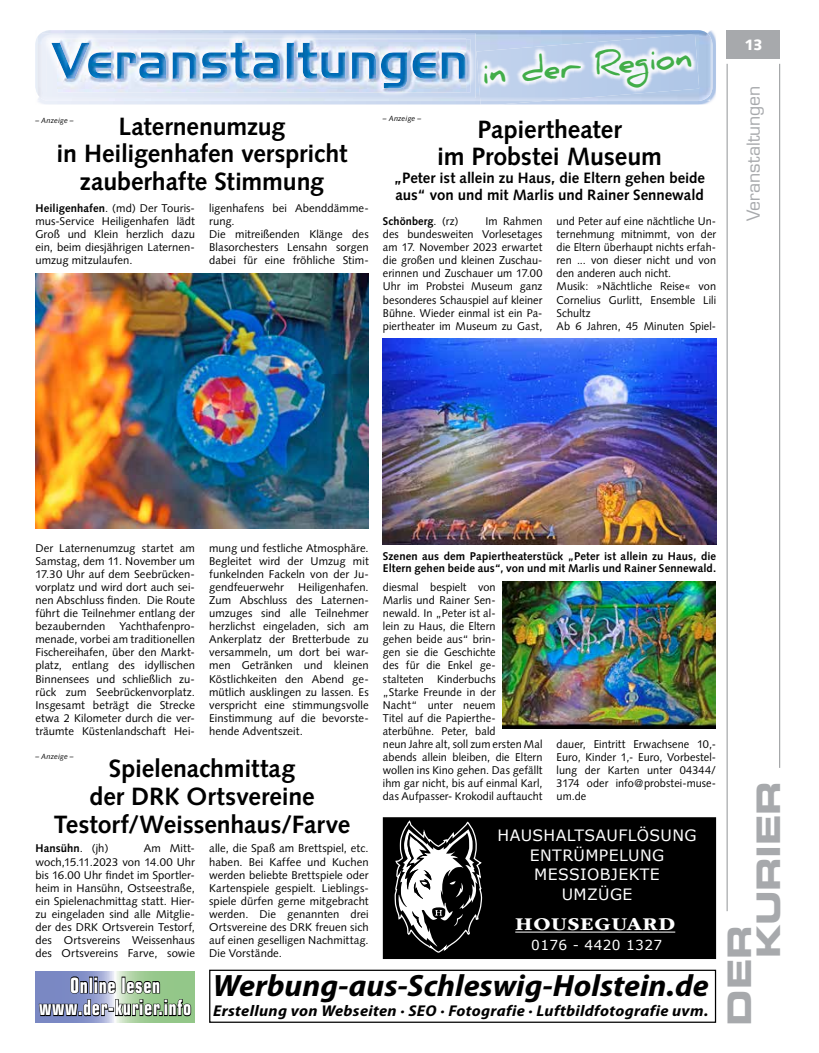
<style>
.page{position:relative;width:819px;height:1053px;background:#fff}
.page>*{position:absolute;margin:0;border:0;box-sizing:border-box;transform-origin:0 0}
.t1{font:32.5px/28.9px "Eurostile LT Std Bold Ex 2";letter-spacing:-.01em;color:#a7a9ac}
.t2{font:700 31.25px "Daniel";color:#41ad49}
.t3{font:italic 700 semi-condensed 31px "Myriad Pro";color:#000;scale:1.1 1}
.t4{font:700 25px/27.5px "Syntax LT Std";letter-spacing:-.005em;color:#000;text-align:center}
.t5{font:700 condensed 21.12px/22.6px "Eurostile LT Std";letter-spacing:.04em;color:#fff;text-align:center;scale:.83 1}
.t6{font:700 18.75px "ITC Garamond Std";letter-spacing:.03em;color:#fff;scale:1.14 1}
.t7{font:17.5px "Eurostile LT Std";letter-spacing:-.005em;color:#a7a9ac}
.t8{font:italic 700 semi-condensed 15.62px "Myriad Pro";letter-spacing:.02em;color:#000;scale:1.11 1}
.t9{font:15.62px/19.5px "Verdana";letter-spacing:.025em;color:#fff;text-align:center}
.t10{font:700 15px/17.5px "Syntax LT Std";letter-spacing:-.005em;color:#000}
.t11{font:900 15px "Syntax LT Std";color:#fff}
.t12{font:13.75px "Verdana";letter-spacing:.025em;color:#fff}
.t13{font:11.25px/13px "Syntax";letter-spacing:.005em;color:#000;text-align:justify}
.t14{font:700 11.25px/12.5px "Syntax LT Std";letter-spacing:.01em;color:#000}
.t15{font:700 11.25px "Syntax";letter-spacing:.01em;color:#000}
.t16{font:italic 7.5px "Syntax LT Std";letter-spacing:.015em;color:#000}
.s1{font-weight:700}
.s2{font-weight:400}
</style>
<div class="page">
<hr style="left:726px;top:64px;width:1px;height:847px;background:#939598">
<hr style="left:779px;top:64px;width:1px;height:703px;background:#939598">
<div style="left:726px;top:30px;width:54px;height:29px;background:#a7a9ac"></div>
<div style="left:209px;top:969px;width:507px;height:53px;border:1px solid #000"></div>
<div style="left:384px;top:818px;width:330px;height:139px;background:#000"></div>
<div style="left:383px;top:817px;width:333px;height:141px;border:2px solid #000"></div>
<hr style="left:515px;top:931px;width:160px;height:1px;background:#fff">
<svg style="left:394px;top:819px;width:89px;height:134px"></svg>
<img style="left:37px;top:30px;width:679px;height:75px">
<img style="left:711px;top:39px;width:1px;height:54px">
<img style="left:35px;top:42px;width:1px;height:47px">
<img style="left:36px;top:37px;width:2px;height:57px">
<img style="left:38px;top:30px;width:672px;height:71px">
<img style="left:42px;top:33px;width:433px;height:65px">
<img style="left:58px;top:39px;width:412px;height:54px">
<img style="left:58px;top:39px;width:408px;height:53px">
<img style="left:58px;top:43px;width:407px;height:45px">
<img style="left:480px;top:102px;width:63px;height:3px">
<img style="left:480px;top:101px;width:63px;height:1px">
<img style="left:476px;top:34px;width:223px;height:67px">
<img style="left:35px;top:273px;width:334px;height:255px">
<img style="left:502px;top:581px;width:213px;height:147px">
<img style="left:383px;top:338px;width:333px;height:206px">
<svg style="left:35px;top:971px;width:160px;height:51px"></svg>
<svg style="left:38px;top:975px;width:154px;height:48px;background:#718685"></svg>
<p class="t16" style="left:35px;top:116px;width:40px">– Anzeige –</p>
<p class="t4" style="left:57px;top:113px;width:292px">Laternenumzug<br>in Heiligenhafen verspricht zauberhafte Stimmung</p>
<p class="t13" style="left:35px;top:202px;width:161px"><span class="s1">Heiligenhafen</span>. (md) Der Touris&shy;mus-Service Heiligenhafen lädt Groß und Klein herzlich dazu ein, beim diesjährigen Laternen&shy;umzug mitzulaufen.</p>
<p class="t13" style="left:209px;top:202px;width:161px;text-align:left">ligenhafens bei Abenddämme&shy;rung.<br>Die mitreißenden Klänge des<br>Blasorchesters Lensahn sorgen dabei für eine fröhliche Stim-</p>
<p class="t2" style="left:480px;top:56px;width:212px;rotate:-5deg">in der Region</p>
<p class="t16" style="left:383px;top:114px;width:40px">– Anzeige –</p>
<p class="t4" style="left:437px;top:115px;width:226px">Papiertheater<br>im Probstei Museum</p>
<p class="t10" style="left:394px;top:169px;width:312px">„Peter ist allein zu Haus, die Eltern gehen beide aus“ von und mit Marlis und Rainer Sennewald</p>
<p class="t15" style="left:383px;top:215px;width:77px">Schönberg<span class="s2">. (rz)</span></p>
<p class="t13" style="left:556px;top:215px;width:161px;text-align:left">und Peter auf eine nächtliche Un&shy;ternehmung mitnimmt, von der die Eltern überhaupt nichts erfah&shy;ren ... von dieser nicht und von den anderen auch nicht.<br>Musik: »Nächtliche Reise« von<br>Cornelius Gurlitt, Ensemble Lili<br>Schultz<br>Ab 6 Jahren, 45 Minuten Spiel-</p>
<p class="t13" style="left:383px;top:215px;width:161px;text-indent:103px">Im Rahmen des bundesweiten Vorlesetages am 17. November 2023 erwartet die großen und kleinen Zuschau&shy;erinnen und Zuschauer um 17.00<br>Uhr im Probstei Museum ganz besonderes Schauspiel auf kleiner Bühne. Wieder einmal ist ein Pa&shy;piertheater im Museum zu Gast,</p>
<p class="t11" style="left:744px;top:36px;width:20px">13</p>
<p class="t7" style="left:743px;top:221px;width:137px;rotate:-90deg">Veranstaltungen</p>
<p class="t13" style="left:209px;top:541px;width:161px">mung und festliche Atmosphäre.<br>Begleitet wird der Umzug mit funkelnden Fackeln von der Ju&shy;gendfeuerwehr</p>
<p class="t13" style="left:35px;top:541px;width:161px">Der Laternenumzug startet am Samstag, dem 11. November um 17.30 Uhr auf dem Seebrücken&shy;vorplatz und wird dort auch sei&shy;nen Abschluss finden. Die Route führt die Teilnehmer entlang der bezaubernden Yachthafenpro&shy;menade, vorbei am traditionellen Fischereihafen, über den Markt&shy;platz, entlang des idyllischen Binnensees und schließlich zu&shy;rück zum Seebrückenvorplatz.<br>Insgesamt beträgt die Strecke etwa 2 Kilometer durch die ver&shy;träumte Küstenlandschaft Hei-</p>
<p class="t13" style="left:209px;top:580px;width:161px;text-indent:89px">Heiligenhafen.<br>Zum Abschluss des Laternen&shy;umzuges sind alle Teilnehmer herzlichst eingeladen, sich am Ankerplatz der Bretterbude zu versammeln, um dort bei war&shy;men Getränken und kleinen Köstlichkeiten den Abend ge&shy;mütlich ausklingen zu lassen. Es verspricht eine stimmungsvolle Einstimmung auf die bevorste&shy;hende Adventszeit.</p>
<p class="t4" style="left:54px;top:755px;width:298px">Spielenachmittag<br>der DRK Ortsvereine<br>Testorf/Weissenhaus/Farve</p>
<p class="t15" style="left:35px;top:842px;width:74px">Hansühn<span class="s2">. (jh)</span></p>
<p class="t16" style="left:35px;top:752px;width:40px">– Anzeige –</p>
<p class="t13" style="left:35px;top:842px;width:161px;text-indent:108px">Am Mitt&shy;woch,15.11.2023 von 14.00 Uhr bis 16.00 Uhr findet im Sportler&shy;heim in Hansühn, Ostseestraße, ein Spielenachmittag statt. Hier&shy;zu eingeladen sind alle Mitglie&shy;der des DRK Ortsverein Testorf, des Ortsvereins Weissenhaus des Ortsvereins Farve, sowie</p>
<p class="t13" style="left:209px;top:842px;width:161px">alle, die Spaß am Brettspiel, etc. haben. Bei Kaffee und Kuchen werden beliebte Brettspiele oder Kartenspiele gespielt. Lieblings&shy;spiele dürfen gerne mitgebracht werden. Die genannten drei Ortsvereine des DRK freuen sich auf einen geselligen Nachmittag.<br>Die Vorstände.</p>
<p class="t14" style="left:383px;top:549px;width:335px">Szenen aus dem Papiertheaterstück „Peter ist allein zu Haus, die<br>Eltern gehen beide aus“, von und mit Marlis und Rainer Sennewald.</p>
<p class="t13" style="left:383px;top:580px;width:161px;text-align:left">diesmal bespielt von<br>Marlis und Rainer Sen-<br>newald. In „Peter ist al-<br>lein zu Haus, die Eltern<br>gehen beide aus“ brin-<br>gen sie die Geschichte<br>des für die Enkel ge-<br>stalteten Kinderbuchs<br>„Starke Freunde in der<br>Nacht“ unter neuem<br>Titel auf die Papierthe&shy;aterbühne. Peter, bald<br>neun Jahre alt, soll zum ersten Mal abends allein bleiben, die Eltern wollen ins Kino gehen. Das gefällt ihm gar nicht, bis auf einmal Karl, das Aufpasser- Krokodil auftaucht</p>
<p class="t13" style="left:556px;top:737px;width:161px">dauer, Eintritt Erwachsene 10,- Euro, Kinder 1,- Euro, Vorbestel&shy;lung der Karten unter 04344/ 3174 oder info@probstei-muse&shy;um.de</p>
<p class="t9" style="left:497px;top:826px;width:200px">HAUSHALTSAUFLÖSUNG<br>ENTRÜMPELUNG<br>MESSIOBJEKTE<br>UMZÜGE</p>
<p class="t6" style="left:515px;top:913px;width:142px">HOUSEGUARD</p>
<p class="t12" style="left:531px;top:936px;width:132px">0176 - 4420 1327</p>
<p class="t5" style="left:39px;top:973px;width:184px">Online lesen www.der-kurier.info</p>
<p class="t3" style="left:213px;top:968px;width:452px">Werbung-aus-Schleswig-Holstein.de</p>
<p class="t8" style="left:213px;top:1002px;width:447px">Erstellung von Webseiten · SEO · Fotografie · Luftbildfotografie uvm.</p>
<p class="t1" style="left:724px;top:958px;width:179px;text-indent:-67px;rotate:-90deg">DER<br>KURIER</p>
</div>
